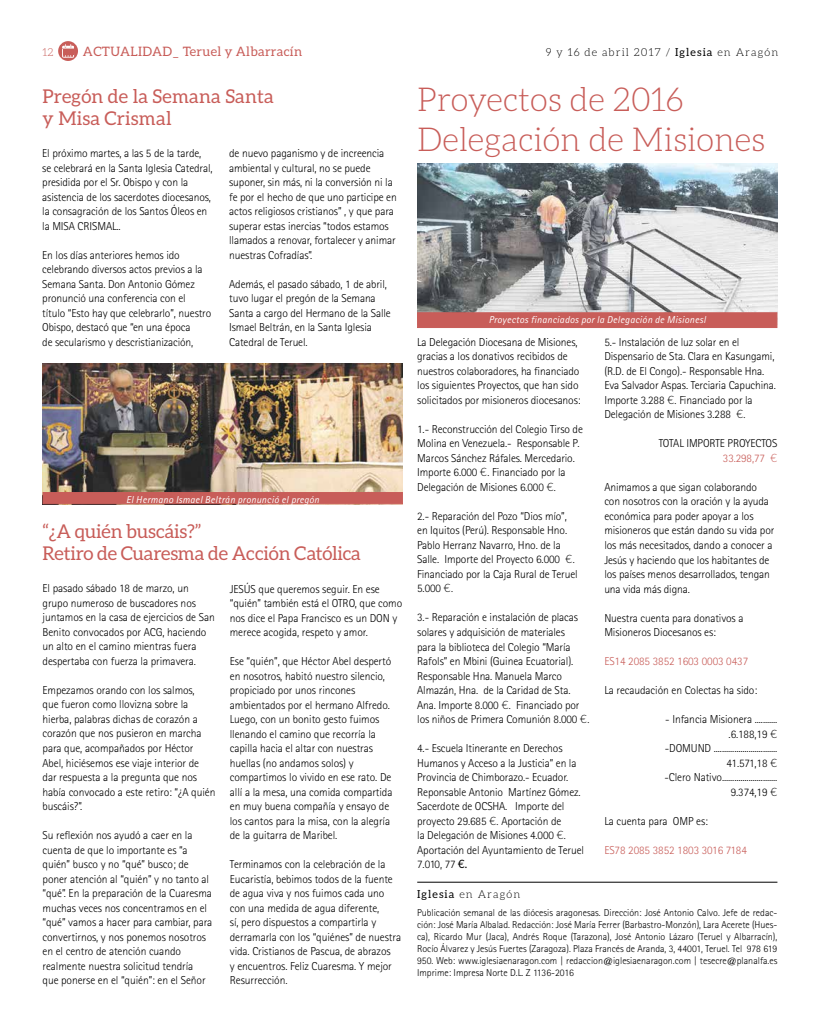
<style>
.page{position:relative;width:820px;height:1021px;background:#fff}
.page>*{position:absolute;margin:0;border:0;box-sizing:border-box;transform-origin:0 0}
.t1{font:300 33px/39.6px "Aleo";color:#c85d59}
.t2{font:19px/22.8px "Aleo";letter-spacing:-.01em;color:#c85d59}
.t3{font:19px/22.8px "Aleo";letter-spacing:.01em;color:#c85d59}
.t4{font:13px "Aleo";letter-spacing:.025em;color:#c85d59}
.t5{font:300 11.5px/14.5px "Rotis Sans Serif";letter-spacing:-.01em;color:#000}
.t6{font:300 11.5px "Rotis Sans Serif";letter-spacing:-.005em;color:#c85d59}
.t7{font:300 11px "Aleo";letter-spacing:.1em;color:#000}
.t8{font:300 11px "Aleo";color:#c85d59}
.t9{font:300 10px/12px "Rotis Sans Serif";color:#000;text-align:justify}
.t10{font:italic 10px "Rotis Sans Serif";letter-spacing:.025em;color:#fff}
.s1{font-weight:400}
.s2{font-family:"Aleo"}
.s3{font-family:"Aleo";font-weight:400}
.s4{color:#c85d59}
.s5{font-family:"Aleo";color:#c85d59}
</style>
<div class="page">
<svg style="left:58px;top:41px;width:20px;height:20px"></svg>
<hr style="left:417px;top:881px;width:360px;height:1px;background:#000">
<img style="left:417px;top:163px;width:360px;height:149px">
<div style="left:417px;top:312px;width:360px;height:16px;background:#c85d59;border:1px solid #c85d59"></div>
<img style="left:43px;top:363px;width:360px;height:129px">
<div style="left:43px;top:492px;width:360px;height:12px;background:#c85d59"></div>
<p class="t8" style="left:43px;top:46px;width:13px">12</p>
<p class="t4" style="left:83px;top:44px;width:221px">ACTUALIDAD_ Teruel y Albarracín</p>
<p class="t7" style="left:545px;top:46px;width:234px">9 y 16 de abril 2017 / <span class="s1">Iglesia</span> en Aragón</p>
<h2 class="t3" style="left:43px;top:84px;width:233px">Pregón de la Semana Santa y Misa Crismal</h2>
<p class="t5" style="left:42px;top:146px;width:172px">El próximo martes, a las 5 de la tarde, se celebrará en la Santa Iglesia Catedral, presidida por el Sr. Obispo y con la asistencia de los sacerdotes diocesanos, la consagración de los Santos Óleos en la MISA CRISMAL..</p>
<p class="t5" style="left:42px;top:248px;width:170px">En los días anteriores hemos ido celebrando diversos actos previos a la Semana Santa. Don Antonio Gómez pronunció una conferencia con el título “Esto hay que celebrarlo”, nuestro Obispo, destacó que “en una época<br>de secularismo y descristianización,</p>
<p class="t5" style="left:229px;top:146px;width:169px">de nuevo paganismo y de increencia ambiental y cultural, no se puede suponer, sin más, ni la conversión ni la fe por el hecho de que uno participe en actos religiosos cristianos” , y que para superar estas inercias “todos estamos llamados a renovar, fortalecer y animar nuestras Cofradías”.</p>
<p class="t5" style="left:229px;top:277px;width:163px">Además, el pasado sábado, 1 de abril, tuvo lugar el pregón de la Semana<br>Santa a cargo del Hermano de la Salle<br>Ismael Beltrán, en la Santa Iglesia<br>Catedral de Teruel.</p>
<p class="t10" style="left:126px;top:493px;width:194px">El Hermano Ismael Beltrán pronunció el pregón</p>
<h2 class="t2" style="left:43px;top:519px;width:320px">“¿A quién buscáis?”<br>Retiro de Cuaresma de Acción Católica</h2>
<p class="t5" style="left:43px;top:581px;width:174px">El pasado sábado 18 de marzo, un grupo numeroso de buscadores nos juntamos en la casa de ejercicios de San Benito convocados por ACG, haciendo un alto en el camino mientras fuera despertaba con fuerza la primavera.</p>
<p class="t5" style="left:43px;top:682px;width:174px">Empezamos orando con los salmos,<br>que fueron como llovizna sobre la hierba, palabras dichas de corazón a corazón que nos pusieron en marcha para que, acompañados por Héctor<br>Abel, hiciésemos ese viaje interior de dar respuesta a la pregunta que nos había convocado a este retiro: “¿A quién buscáis?”.</p>
<p class="t5" style="left:43px;top:828px;width:171px">Su reflexión nos ayudó a caer en la cuenta de que lo importante es “a quién” busco y no “qué” busco; de poner atención al “quién” y no tanto al “qué”. En la preparación de la Cuaresma muchas veces nos concentramos en el “qué” vamos a hacer para cambiar, para convertirnos, y nos ponemos nosotros en el centro de atención cuando realmente nuestra solicitud tendría<br>que ponerse en el “quién”: en el Señor</p>
<p class="t5" style="left:230px;top:581px;width:174px">JESÚS que queremos seguir. En ese “quién” también está el OTRO, que como nos dice el Papa Francisco es un DON y merece acogida, respeto y amor.</p>
<p class="t5" style="left:230px;top:654px;width:164px">Ese “quién”, que Héctor Abel despertó en nosotros, habitó nuestro silencio, propiciado por unos rincones ambientados por el hermano Alfredo.<br>Luego, con un bonito gesto fuimos llenando el camino que recorría la capilla hacia el altar con nuestras huellas (no andamos solos) y compartimos lo vivido en ese rato. De allí a la mesa, una comida compartida en muy buena compañía y ensayo de los cantos para la misa, con la alegría de la guitarra de Maribel.</p>
<p class="t5" style="left:230px;top:857px;width:173px">Terminamos con la celebración de la Eucaristía, bebimos todos de la fuente de agua viva y nos fuimos cada uno con una medida de agua diferente,<br>sí, pero dispuestos a compartirla y derramarla con los “quiénes” de nuestra vida. Cristianos de Pascua, de abrazos<br>y encuentros. Feliz Cuaresma. Y mejor Resurrección.</p>
<h1 class="t1" style="left:417px;top:80px;width:349px">Proyectos de 2016<br>Delegación de Misiones</h1>
<p class="t10" style="left:488px;top:313px;width:218px">Proyectos financiados por la Delegación de Misionesl</p>
<p class="t5" style="left:417px;top:335px;width:165px">La Delegación Diocesana de Misiones, gracias a los donativos recibidos de nuestros colaboradores, ha financiado los siguientes Proyectos, que han sido solicitados por misioneros diocesanos:</p>
<p class="t5" style="left:417px;top:422px;width:167px">1.- Reconstrucción del Colegio Tirso de Molina en Venezuela.- Responsable P.<br>Marcos Sánchez Ráfales. Mercedario.<br>Importe 6.000 <span class="s2">€.</span> Financiado por la Delegación de Misiones 6.000 <span class="s2">€.</span></p>
<p class="t5" style="left:417px;top:509px;width:162px">2.- Reparación del Pozo “Dios mío”, en Iquitos (Perú). Responsable Hno.<br>Pablo Herranz Navarro, Hno. de la<br>Salle. Importe del Proyecto 6.000 <span class="s2">€.<br></span>Financiado por la Caja Rural de Teruel<br>5.000 <span class="s2">€.</span></p>
<p class="t5" style="left:417px;top:610px;width:174px">3.- Reparación e instalación de placas solares y adquisición de materiales<br>para la biblioteca del Colegio “María Rafols” en Mbini (Guinea Ecuatorial).<br>Responsable Hna. Manuela Marco Almazán, Hna. de la Caridad de Sta.<br>Ana. Importe 8.000 <span class="s2">€.</span> Financiado por los niños de Primera Comunión 8.000 <span class="s2">€.</span></p>
<p class="t5" style="left:417px;top:741px;width:168px">4.- Escuela Itinerante en Derechos<br>Humanos y Acceso a la Justicia” en la<br>Provincia de Chimborazo.- Ecuador.<br>Reponsable Antonio Martínez Gómez.<br>Sacerdote de OCSHA. Importe del proyecto 29.685 <span class="s2">€.</span> Aportación de<br>la Delegación de Misiones 4.000 <span class="s2">€.<br></span>Aportación del Ayuntamiento de Teruel<br>7.010, 77 <span class="s3">€.</span></p>
<p class="t5" style="left:604px;top:335px;width:173px">5.- Instalación de luz solar en el Dispensario de Sta. Clara en Kasungami, (R.D. de El Congo).- Responsable Hna.<br>Eva Salvador Aspas. Terciaria Capuchina.<br>Importe 3.288 <span class="s2">€.</span> Financiado por la Delegación de Misiones 3.288 <span class="s2">€.</span></p>
<p class="t5" style="left:658px;top:436px;width:120px;text-align:right">TOTAL IMPORTE PROYECTOS<br><span class="s4">33.298,77</span> <span class="s5">€</span></p>
<p class="t5" style="left:604px;top:480px;width:171px">Animamos a que sigan colaborando con nosotros con la oración y la ayuda económica para poder apoyar a los misioneros que están dando su vida por los más necesitados, dando a conocer a Jesús y haciendo que los habitantes de los países menos desarrollados, tengan una vida más digna.</p>
<p class="t5" style="left:604px;top:610px;width:140px">Nuestra cuenta para donativos a<br>Misioneros Diocesanos es:</p>
<p class="t6" style="left:604px;top:654px;width:145px">ES14 2085 3852 1603 0003 0437</p>
<p class="t5" style="left:604px;top:683px;width:154px">La recaudación en Colectas ha sido:</p>
<p class="t5" style="left:664px;top:712px;width:114px;text-align:right">- Infancia Misionera ........... .6.188,19 <span class="s2">€<br></span>-DOMUND ...............................<br>41.571,18 <span class="s2">€<br></span>-Clero Nativo...........................<br>9.374,19 <span class="s2">€</span></p>
<p class="t5" style="left:604px;top:813px;width:105px">La cuenta para OMP es:</p>
<p class="t6" style="left:604px;top:843px;width:144px">ES78 2085 3852 1803 3016 7184</p>
<p class="t7" style="left:417px;top:888px;width:105px"><span class="s1">Iglesia</span> en Aragón</p>
<p class="t9" style="left:417px;top:906px;width:362px">Publicación semanal de las diócesis aragonesas. Dirección: José Antonio Calvo. Jefe de redac&shy;ción: José María Albalad. Redacción: José María Ferrer (Barbastro-Monzón), Lara Acerete (Hues&shy;ca), Ricardo Mur (Jaca), Andrés Roque (Tarazona), José Antonio Lázaro (Teruel y Albarracín), Rocío Álvarez y Jesús Fuertes (Zaragoza). Plaza Francés de Aranda, 3, 44001, Teruel. Tel 978 619<br>950. Web: www.iglesiaenaragon.com | redaccion@iglesiaenaragon.com | tesecre@planalfa.es Imprime: Impresa Norte D.L. Z 1136-2016</p>
</div>
